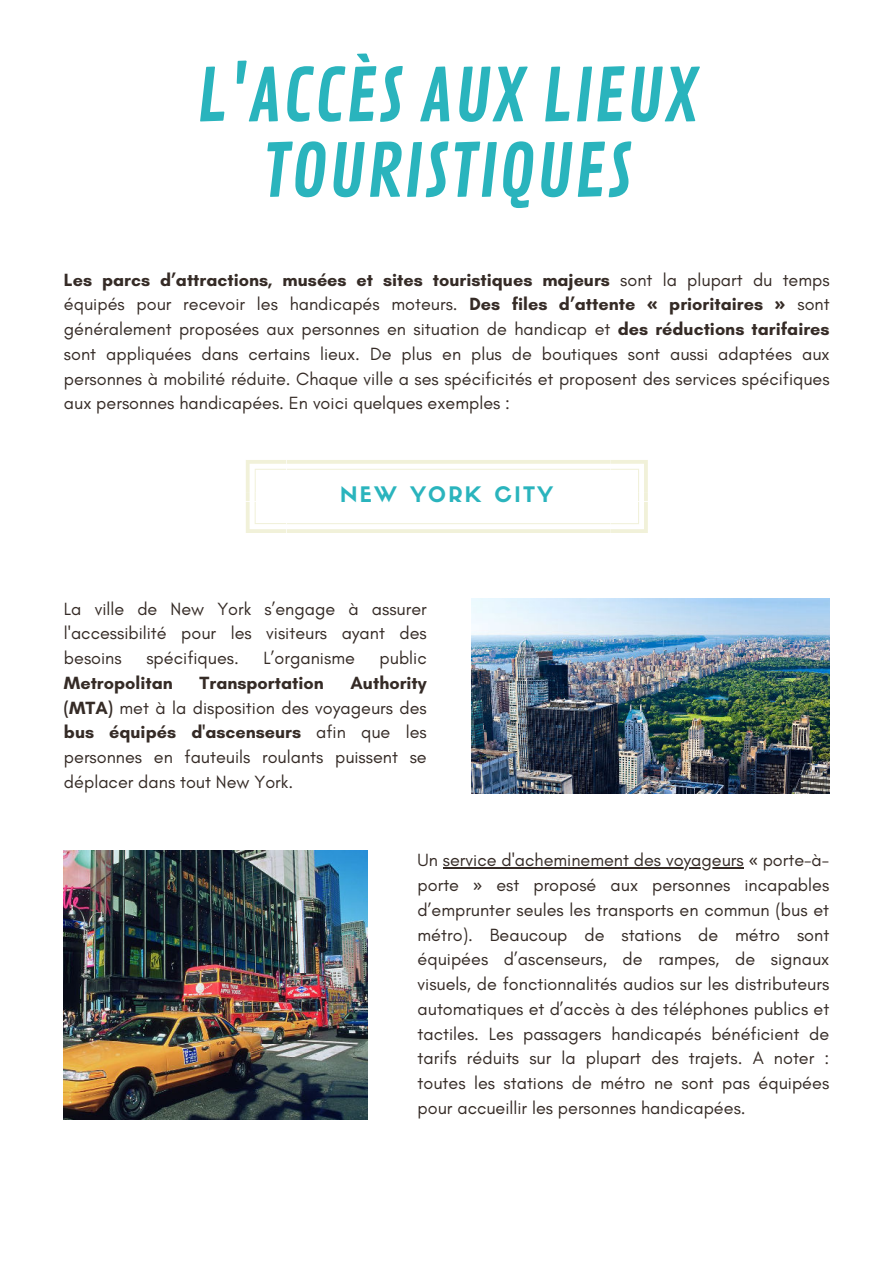
<style>
.page{position:relative;width:894px;height:1264px;background:#fff}
.page>*{position:absolute;margin:0;border:0;box-sizing:border-box;transform-origin:0 0}
.t1{font:72px/75.3px "Contrail One";letter-spacing:.01em;color:#2ab4bd;text-align:center}
.t2{font:21px "Sifonn Basic";letter-spacing:.105em;color:#2ab4bd}
.t3{font:18px/24.8px "Glacial Indifference";color:#352b26;text-align:justify}
.t4{font:700 18px "Glacial Indifference";color:#352b26}
.s1{font-weight:700}
.s2{font-family:"Noto Sans";font-weight:700}
.s3{font-family:"Noto Sans"}
</style>
<div class="page">
<svg style="left:246px;top:460px;width:401px;height:73px"></svg>
<img style="left:471px;top:598px;width:358px;height:195px">
<hr style="left:443px;top:867px;width:300px;height:1px;background:#352b26">
<img style="left:64px;top:850px;width:304px;height:269px">
<h1 class="t1" style="left:196px;top:61px;width:502px">L'ACCÈS AUX LIEUX<br>TOURISTIQUES</h1>
<p class="t3" style="left:64px;top:267px;width:767px"><span class="s1">Les parcs d’attractions, musées et sites touristiques majeurs</span> sont la plupart du temps équipés pour recevoir les handicapés moteurs. <span class="s1">Des files d’attente</span> <span class="s2">«</span> <span class="s1">prioritaires</span> <span class="s2">»</span> sont généralement proposées aux personnes en situation de handicap et <span class="s1">des réductions tarifaires </span>sont appliquées dans certains lieux. De plus en plus de boutiques sont aussi adaptées aux personnes à mobilité réduite. Chaque ville a ses spécificités et proposent des services spécifiques aux personnes handicapées. En voici quelques exemples :</p>
<p class="t2" style="left:340px;top:480px;width:214px">NEW YORK CITY</p>
<p class="t3" style="left:64px;top:596px;width:364px">La ville de New York s’engage à assurer l'accessibilité pour les visiteurs ayant des besoins</p>
<p class="t3" style="left:146px;top:646px;width:94px">spécifiques.</p>
<p class="t3" style="left:263px;top:646px;width:93px">L’organisme</p>
<p class="t3" style="left:379px;top:646px;width:49px">public</p>
<p class="t4" style="left:64px;top:671px;width:110px">Metropolitan</p>
<p class="t4" style="left:199px;top:671px;width:126px">Transportation</p>
<p class="t3" style="left:64px;top:671px;width:364px;text-indent:286px"><span class="s1">Authority (MTA)</span> met à la disposition des voyageurs des <span class="s1">bus équipés d'ascenseurs</span> afin que les personnes en fauteuils roulants puissent se déplacer dans tout New York.</p>
<p class="t3" style="left:417px;top:848px;width:413px">Un service d'acheminement des voyageurs <span class="s3">«</span> porte-à&shy;porte <span class="s3">»</span> est proposé aux personnes incapables d’emprunter seules les transports en commun (bus et métro). Beaucoup de stations de métro sont équipées d’ascenseurs, de rampes, de signaux visuels, de fonctionnalités audios sur les distributeurs automatiques et d’accès à des téléphones publics et tactiles. Les passagers handicapés bénéficient de tarifs réduits sur la plupart des trajets. A noter : toutes les stations de métro ne sont pas équipées pour accueillir les personnes handicapées.</p>
</div>
